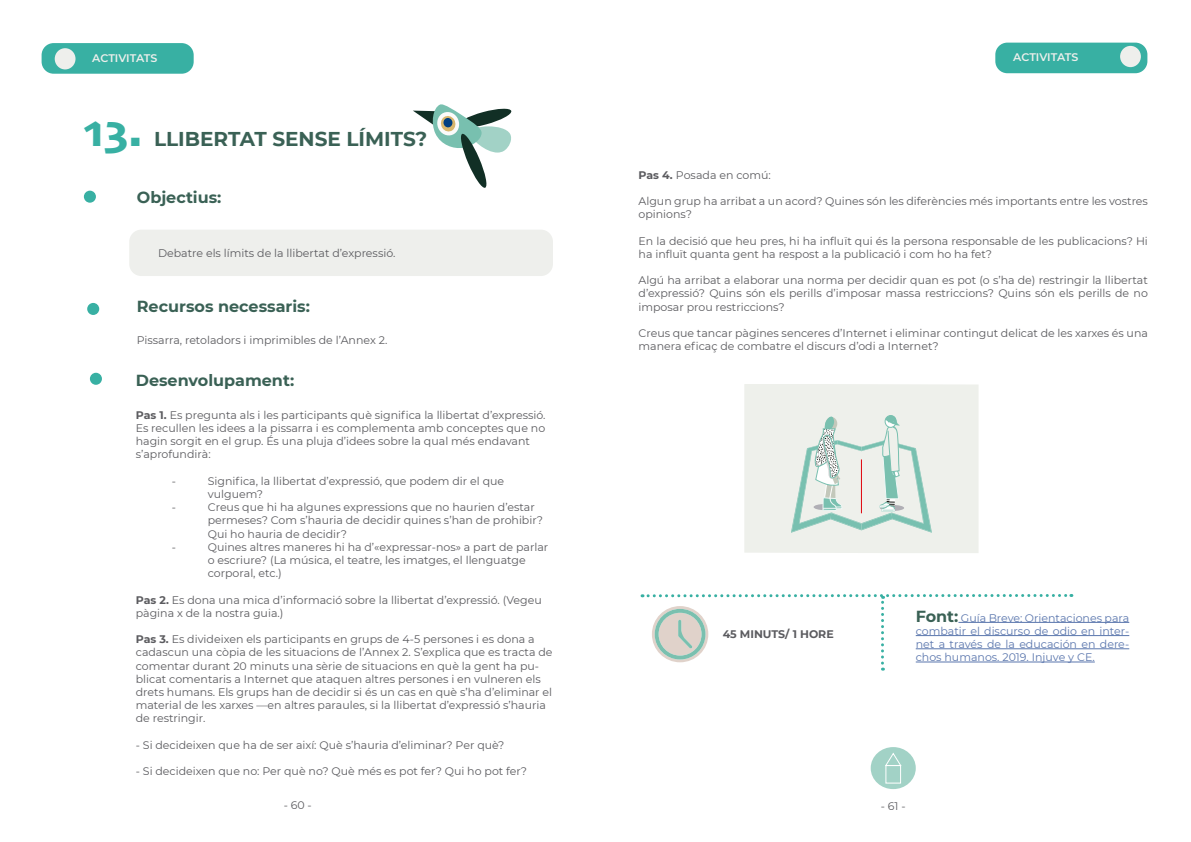
<style>
.page{position:relative;width:1191px;height:842px;background:#fff}
.page>*{position:absolute;margin:0;border:0;box-sizing:border-box;transform-origin:0 0}
.t1{font:48px "Skia";color:#38b0a3}
.t2{font:700 20px "Montserrat";color:#3a6155}
.t3{font:700 16px "Montserrat";color:#3a6155}
.t4{font:11px/13.2px "Montserrat";color:#5b5b5f}
.t5{font:11px/13.2px "Montserrat";color:#5a76ad;text-align:justify}
.t6{font:600 11px "Montserrat";letter-spacing:-.01em;color:#eeefec}
.t7{font:700 11px "Montserrat";color:#5b5b5f}
.s1{font-weight:700}
.s2{font-weight:700;font-size:16px;color:#3a6155}
</style>
<div class="page">
<div style="left:995px;top:43px;width:152px;height:30px;background:#38b0a3;border-radius:12px"></div>
<div style="left:1120px;top:46px;width:20px;height:21px;background:#eeefec;border-radius:50%"></div>
<div style="left:42px;top:43px;width:152px;height:31px;background:#38b0a3;border-radius:12px"></div>
<div style="left:55px;top:48px;width:20px;height:21px;background:#eeefec;border-radius:50%"></div>
<div style="left:129px;top:230px;width:424px;height:46px;background:#eeefec;border-radius:12px"></div>
<div style="left:84px;top:191px;width:12px;height:12px;background:#38b0a3;border-radius:50%"></div>
<div style="left:87px;top:303px;width:12px;height:12px;background:#38b0a3;border-radius:50%"></div>
<div style="left:90px;top:373px;width:12px;height:12px;background:#38b0a3;border-radius:50%"></div>
<svg style="left:413px;top:104px;width:99px;height:84px"></svg>
<hr style="left:958px;top:622px;width:171px;height:1px;background:#5a76ad">
<hr style="left:915px;top:635px;width:214px;height:1px;background:#5a76ad">
<hr style="left:915px;top:648px;width:214px;height:1px;background:#5a76ad">
<hr style="left:915px;top:662px;width:179px;height:1px;background:#5a76ad">
<svg style="left:642px;top:594px;width:430px;height:77px"></svg>
<svg style="left:744px;top:384px;width:234px;height:169px"></svg>
<div style="left:877px;top:754px;width:31px;height:28px;background:#a2d2c6;border-radius:50%"></div>
<div style="left:870px;top:747px;width:45px;height:42px;border:14px solid #a2d2c6;border-radius:50%"></div>
<div style="left:885px;top:765px;width:16px;height:18px;border:1px solid #fff"></div>
<svg style="left:884px;top:752px;width:18px;height:14px"></svg>
<p class="t6" style="left:92px;top:51px;width:67px">ACTIVITATS</p>
<p class="t6" style="left:1013px;top:50px;width:67px">ACTIVITATS</p>
<h1 class="t1" style="left:84px;top:102px;width:60px">13.</h1>
<h2 class="t2" style="left:154px;top:125px;width:275px">LLIBERTAT SENSE LÍMITS?</h2>
<h3 class="t3" style="left:137px;top:186px;width:86px">Objectius:</h3>
<p class="t4" style="left:158px;top:246px;width:239px">Debatre els límits de la llibertat d’expressió.</p>
<h3 class="t3" style="left:137px;top:295px;width:175px">Recursos necessaris:</h3>
<p class="t4" style="left:137px;top:333px;width:252px">Pissarra, retoladors i imprimibles de l’Annex 2.</p>
<h3 class="t3" style="left:136px;top:369px;width:160px">Desenvolupament:</h3>
<p class="t4" style="left:136px;top:408px;width:411px"><span class="s1">Pas 1.</span> Es pregunta als i les participants què significa la llibertat d’expressió.<br>Es recullen les idees a la pissarra i es complementa amb conceptes que no hagin sorgit en el grup. És una pluja d’idees sobre la qual més endavant s’aprofundirà:</p>
<p class="t4" style="left:172px;top:474px;width:6px">-</p>
<p class="t4" style="left:208px;top:474px;width:298px">Significa, la llibertat d’expressió, que podem dir el que vulguem?</p>
<p class="t4" style="left:172px;top:500px;width:6px">-</p>
<p class="t4" style="left:208px;top:500px;width:337px">Creus que hi ha algunes expressions que no haurien d’estar permeses? Com s’hauria de decidir quines s’han de prohibir?<br>Qui ho hauria de decidir?</p>
<p class="t4" style="left:172px;top:540px;width:6px">-</p>
<p class="t4" style="left:208px;top:540px;width:342px">Quines altres maneres hi ha d’«expressar-nos» a part de parlar o escriure? (La música, el teatre, les imatges, el llenguatge corporal, etc.)</p>
<p class="t4" style="left:136px;top:593px;width:407px"><span class="s1">Pas 2.</span> Es dona una mica d’informació sobre la llibertat d’expressió. (Vegeu pàgina x de la nostra guia.)</p>
<p class="t4" style="left:136px;top:632px;width:418px"><span class="s1">Pas 3.</span> Es divideixen els participants en grups de 4-5 persones i es dona a cadascun una còpia de les situacions de l’Annex 2. S’explica que es tracta de comentar durant 20 minuts una sèrie de situacions en què la gent ha pu&shy;blicat comentaris a Internet que ataquen altres persones i en vulneren els drets humans. Els grups han de decidir si és un cas en què s’ha d’eliminar el material de les xarxes —en altres paraules, si la llibertat d’expressió s’hauria de restringir.</p>
<p class="t4" style="left:136px;top:738px;width:370px">- Si decideixen que ha de ser així: Què s’hauria d’eliminar? Per què?</p>
<p class="t4" style="left:136px;top:764px;width:393px">- Si decideixen que no: Per què no? Què més es pot fer? Qui ho pot fer?</p>
<p class="t4" style="left:638px;top:168px;width:134px"><span class="s1">Pas 4.</span> Posada en comú:</p>
<p class="t4" style="left:638px;top:194px;width:511px">Algun grup ha arribat a un acord? Quines són les diferències més importants entre les vostres opinions?</p>
<p class="t4" style="left:638px;top:234px;width:511px">En la decisió que heu pres, hi ha influït qui és la persona responsable de les publicacions? Hi ha influït quanta gent ha respost a la publicació i com ho ha fet?</p>
<p class="t4" style="left:638px;top:273px;width:511px;text-align:justify">Algú ha arribat a elaborar una norma per decidir quan es pot (o s’ha de) restringir la llibertat d’expressió? Quins són els perills d’imposar massa restriccions? Quins són els perills de no imposar prou restriccions?</p>
<p class="t4" style="left:638px;top:326px;width:511px">Creus que tancar pàgines senceres d’Internet i eliminar contingut delicat de les xarxes és una manera eficaç de combatre el discurs d’odi a Internet?</p>
<p class="t7" style="left:722px;top:626px;width:112px">45 MINUTS/ 1 HORE</p>
<p class="t5" style="left:915px;top:611px;width:215px"><span class="s2">Font:</span> Guía Breve: Orientaciones para combatir el discurso de odio en inter&shy;net a través de la educación en dere&shy;chos humanos. 2019. Injuve y CE.</p>
<p class="t4" style="left:284px;top:798px;width:30px">- 60 -</p>
<p class="t4" style="left:880px;top:799px;width:26px">- 61 -</p>
</div>
